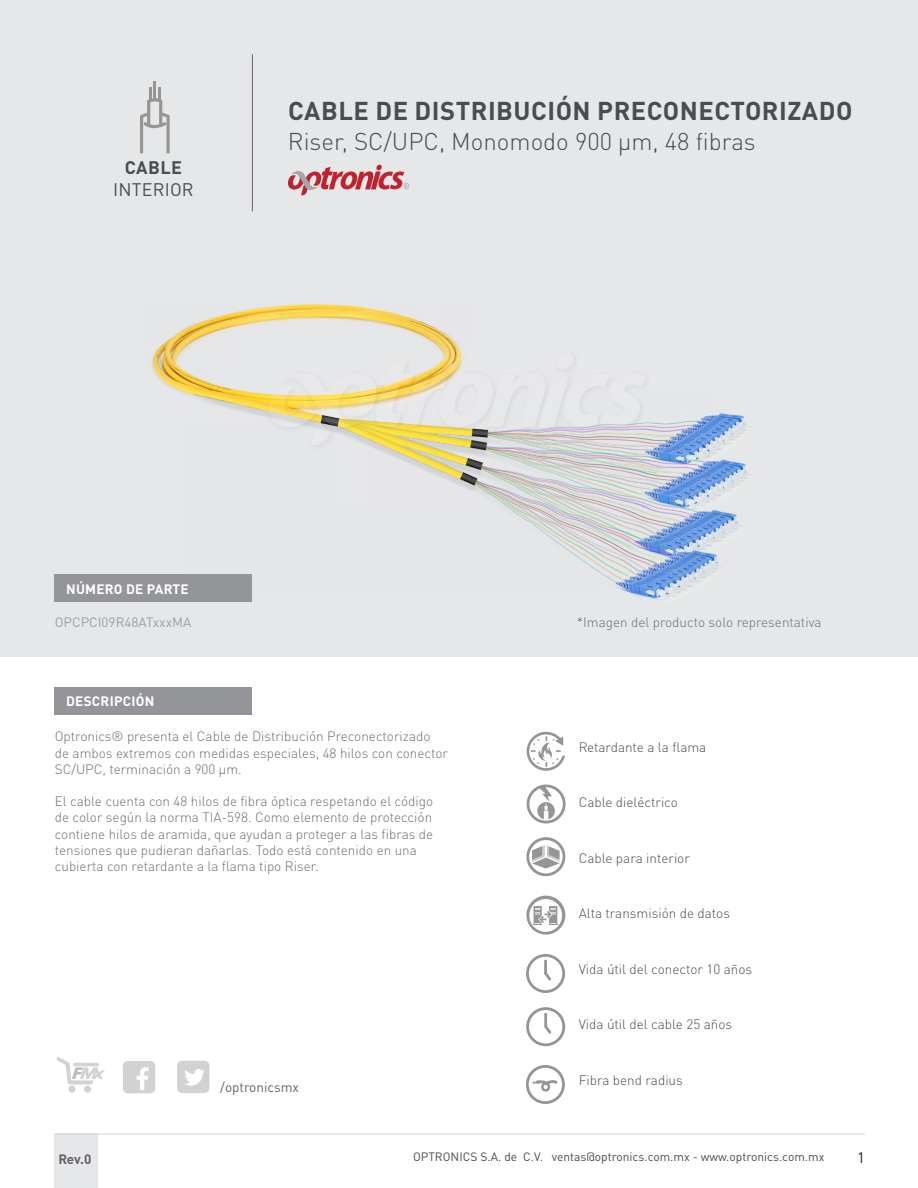
<style>
.page{position:relative;width:918px;height:1188px;background:#fff}
.page>*{position:absolute;margin:0;border:0;box-sizing:border-box;transform-origin:0 0}
.t1{font:700 25.5px "DIN Pro";letter-spacing:.02em;color:#4b4c4d}
.t2{font:300 24px "DIN Pro";color:#4b4c4d}
.t3{font:18px "DIN Pro";letter-spacing:.01em;color:#4b4c4d}
.t4{font:700 18px "DIN Pro";letter-spacing:.02em;color:#4b4c4d}
.t5{font:15px "DIN Pro";color:#231f20}
.t6{font:300 13.5px/16.2px "DIN Pro";color:#6c6d70}
.t7{font:300 13.5px "DIN Pro";color:#4b4c4d}
.t8{font:700 13.5px "DIN Pro";letter-spacing:.02em;color:#fff}
.t9{font:13.5px "DIN Pro";color:#9d9fa2}
.t10{font:13.5px "DIN Pro";color:#636366}
.t11{font:700 13.5px "DIN Pro";color:#636366}
.t12{font:12px "DIN Pro";color:#4b4c4d}
</style>
<div class="page">
<div style="left:1px;top:0;width:917px;height:657px;background:#e6e7e9"></div>
<div style="left:54px;top:1134px;width:44px;height:54px;background:#e6e7e9"></div>
<hr style="left:55px;top:1134px;width:810px;height:1px;background:#d1d2d4">
<hr style="left:252px;top:54px;width:1px;height:157px;background:#636366">
<svg style="left:140px;top:81px;width:30px;height:72px"></svg>
<img style="left:152px;top:166px;width:597px;height:434px">
<div style="left:54px;top:574px;width:198px;height:28px;background:#939598"></div>
<div style="left:68px;top:1086px;width:8px;height:7px;background:#d1d2d4;border-radius:50%"></div>
<div style="left:84px;top:1086px;width:7px;height:7px;background:#d1d2d4;border-radius:50%"></div>
<svg style="left:56px;top:1057px;width:49px;height:27px"></svg>
<div style="left:123px;top:1061px;width:32px;height:32px;background:#d1d2d4;border-radius:5px"></div>
<svg style="left:137px;top:1067px;width:11px;height:23px"></svg>
<div style="left:177px;top:1061px;width:32px;height:32px;background:#d1d2d4;border-radius:5px"></div>
<svg style="left:185px;top:1069px;width:20px;height:17px"></svg>
<svg style="left:526px;top:954px;width:39px;height:39px"></svg>
<img style="left:263px;top:346px;width:392px;height:109px">
<svg style="left:268px;top:353px;width:378px;height:92px"></svg>
<div style="left:54px;top:687px;width:197px;height:28px;background:#939598"></div>
<svg style="left:526px;top:1065px;width:39px;height:39px"></svg>
<svg style="left:527px;top:732px;width:38px;height:39px"></svg>
<svg style="left:526px;top:1007px;width:39px;height:39px"></svg>
<svg style="left:527px;top:784px;width:39px;height:39px"></svg>
<svg style="left:526px;top:837px;width:39px;height:39px"></svg>
<svg style="left:526px;top:896px;width:39px;height:39px"></svg>
<h3 class="t4" style="left:125px;top:153px;width:58px">CABLE</h3>
<h3 class="t3" style="left:113px;top:177px;width:82px">INTERIOR</h3>
<h1 class="t1" style="left:288px;top:89px;width:566px">CABLE DE DISTRIBUCIÓN PRECONECTORIZADO</h1>
<h2 class="t2" style="left:288px;top:123px;width:469px">Riser, SC/UPC, Monomodo 900 µm, 48 fibras</h2>
<p class="t8" style="left:66px;top:577px;width:124px">NÚMERO DE PARTE</p>
<p class="t9" style="left:55px;top:613px;width:138px">OPCPCI09R48ATxxxMA</p>
<p class="t8" style="left:66px;top:690px;width:90px">DESCRIPCIÓN</p>
<p class="t6" style="left:577px;top:613px;width:246px">*Imagen del producto solo representativa</p>
<p class="t6" style="left:55px;top:727px;width:395px">Optronics® presenta el Cable de Distribución Preconectorizado de ambos extremos con medidas especiales, 48 hilos con conector<br>SC/UPC, terminación a 900 µm.</p>
<p class="t6" style="left:55px;top:792px;width:380px">El cable cuenta con 48 hilos de fibra óptica respetando el código de color según la norma TIA-598. Como elemento de protección contiene hilos de aramida, que ayudan a proteger a las fibras de tensiones que pudieran dañarlas. Todo está contenido en una cubierta con retardante a la flama tipo Riser.</p>
<p class="t10" style="left:220px;top:1078px;width:80px">/optronicsmx</p>
<p class="t7" style="left:579px;top:737px;width:129px">Retardante a la flama</p>
<p class="t7" style="left:579px;top:792px;width:101px">Cable dieléctrico</p>
<p class="t7" style="left:579px;top:848px;width:113px">Cable para interior</p>
<p class="t7" style="left:579px;top:903px;width:153px">Alta transmisión de datos</p>
<p class="t7" style="left:579px;top:959px;width:175px">Vida útil del conector 10 años</p>
<p class="t7" style="left:579px;top:1014px;width:155px">Vida útil del cable 25 años</p>
<p class="t7" style="left:579px;top:1070px;width:106px">Fibra bend radius</p>
<p class="t11" style="left:58px;top:1148px;width:34px">Rev.0</p>
<p class="t12" style="left:413px;top:1149px;width:413px">OPTRONICS S.A. de C.V. ventas@optronics.com.mx - www.optronics.com.mx</p>
<p class="t5" style="left:857px;top:1148px;width:9px">1</p>
</div>
